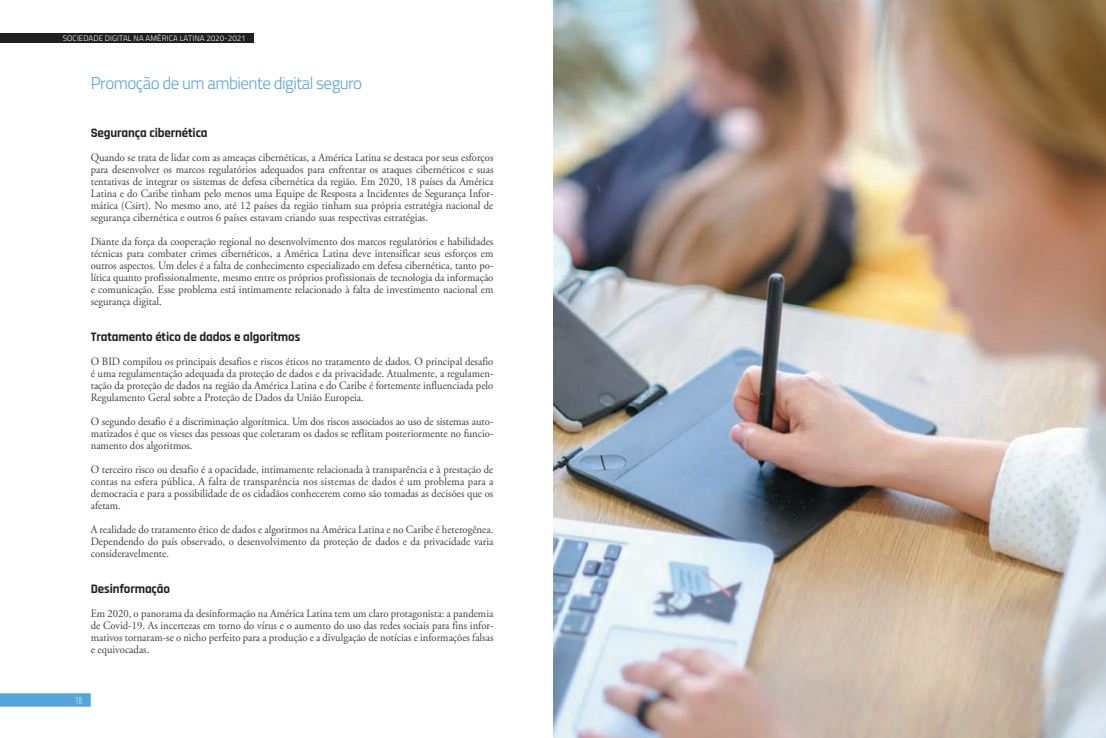
<style>
.page{position:relative;width:1106px;height:738px;background:#fff}
.page>*{position:absolute;margin:0;border:0;box-sizing:border-box;transform-origin:0 0}
.t1{font:300 17px "Titillium Web";letter-spacing:-.03em;color:#53a5db}
.t2{font:700 13px "Rajdhani";letter-spacing:-.01em;color:#231f20}
.t3{font:11.2px/12px "Adobe Garamond Pro";color:#3e3e3f;text-align:justify;scale:.95 1}
.t4{font:300 condensed 10px "DIN Pro";color:#fff}
.t5{font:300 8px "Titillium Web";letter-spacing:.01em;color:#fff}
</style>
<div class="page">
<svg style="left:0;top:693px;width:91px;height:13px"></svg>
<div style="left:0;top:33px;width:253px;height:10px;background:#231f20"></div>
<img style="left:553px;top:0;width:553px;height:737px">
<p class="t5" style="left:63px;top:32px;width:184px">SOCIEDADE DIGITAL NA AMÉRICA LATINA 2020-2021</p>
<h1 class="t1" style="left:91px;top:70px;width:273px">Promoção de um ambiente digital seguro</h1>
<p class="t2" style="left:91px;top:124px;width:118px">Segurança cibernética</p>
<p class="t3" style="left:91px;top:151px;width:425px">Quando se trata de lidar com as ameaças cibernéticas, a América Latina se destaca por seus esforços para desenvolver os marcos regulatórios adequados para enfrentar os ataques cibernéticos e suas tentativas de integrar os sistemas de defesa cibernética da região. Em 2020, 18 países da América Latina e do Caribe tinham pelo menos uma Equipe de Resposta a Incidentes de Segurança Infor&shy;mática (Csirt). No mesmo ano, até 12 países da região tinham sua própria estratégia nacional de segurança cibernética e outros 6 países estavam criando suas respectivas estratégias.</p>
<p class="t3" style="left:91px;top:235px;width:425px">Diante da força da cooperação regional no desenvolvimento dos marcos regulatórios e habilidades técnicas para combater crimes cibernéticos, a América Latina deve intensificar seus esforços em outros aspectos. Um deles é a falta de conhecimento especializado em defesa cibernética, tanto po&shy;lítica quanto profissionalmente, mesmo entre os próprios profissionais de tecnologia da informação e comunicação. Esse problema está intimamente relacionado à falta de investimento nacional em segurança digital.</p>
<p class="t2" style="left:91px;top:328px;width:211px">Tratamento ético de dados e algoritmos</p>
<p class="t3" style="left:91px;top:355px;width:425px">O BID compilou os principais desafios e riscos éticos no tratamento de dados. O principal desafio é uma regulamentação adequada da proteção de dados e da privacidade. Atualmente, a regulamen&shy;tação da proteção de dados na região da América Latina e do Caribe é fortemente influenciada pelo Regulamento Geral sobre a Proteção de Dados da União Europeia.</p>
<p class="t3" style="left:91px;top:415px;width:425px">O segundo desafio é a discriminação algorítmica. Um dos riscos associados ao uso de sistemas auto&shy;matizados é que os vieses das pessoas que coletaram os dados se reflitam posteriormente no funcio&shy;namento dos algoritmos.</p>
<p class="t3" style="left:91px;top:463px;width:425px">O terceiro risco ou desafio é a opacidade, intimamente relacionada à transparência e à prestação de contas na esfera pública. A falta de transparência nos sistemas de dados é um problema para a democracia e para a possibilidade de os cidadãos conhecerem como são tomadas as decisões que os afetam.</p>
<p class="t3" style="left:91px;top:523px;width:425px">A realidade do tratamento ético de dados e algoritmos na América Latina e no Caribe é heterogênea.<br>Dependendo do país observado, o desenvolvimento da proteção de dados e da privacidade varia consideravelmente.</p>
<p class="t2" style="left:91px;top:580px;width:81px">Desinformação</p>
<p class="t3" style="left:91px;top:607px;width:425px">Em 2020, o panorama da desinformação na América Latina tem um claro protagonista: a pandemia de Covid-19. As incertezas em torno do vírus e o aumento do uso das redes sociais para fins infor&shy;mativos tornaram-se o nicho perfeito para a produção e a divulgação de notícias e informações falsas e equivocadas.</p>
<p class="t4" style="left:75px;top:692px;width:8px">18</p>
</div>
